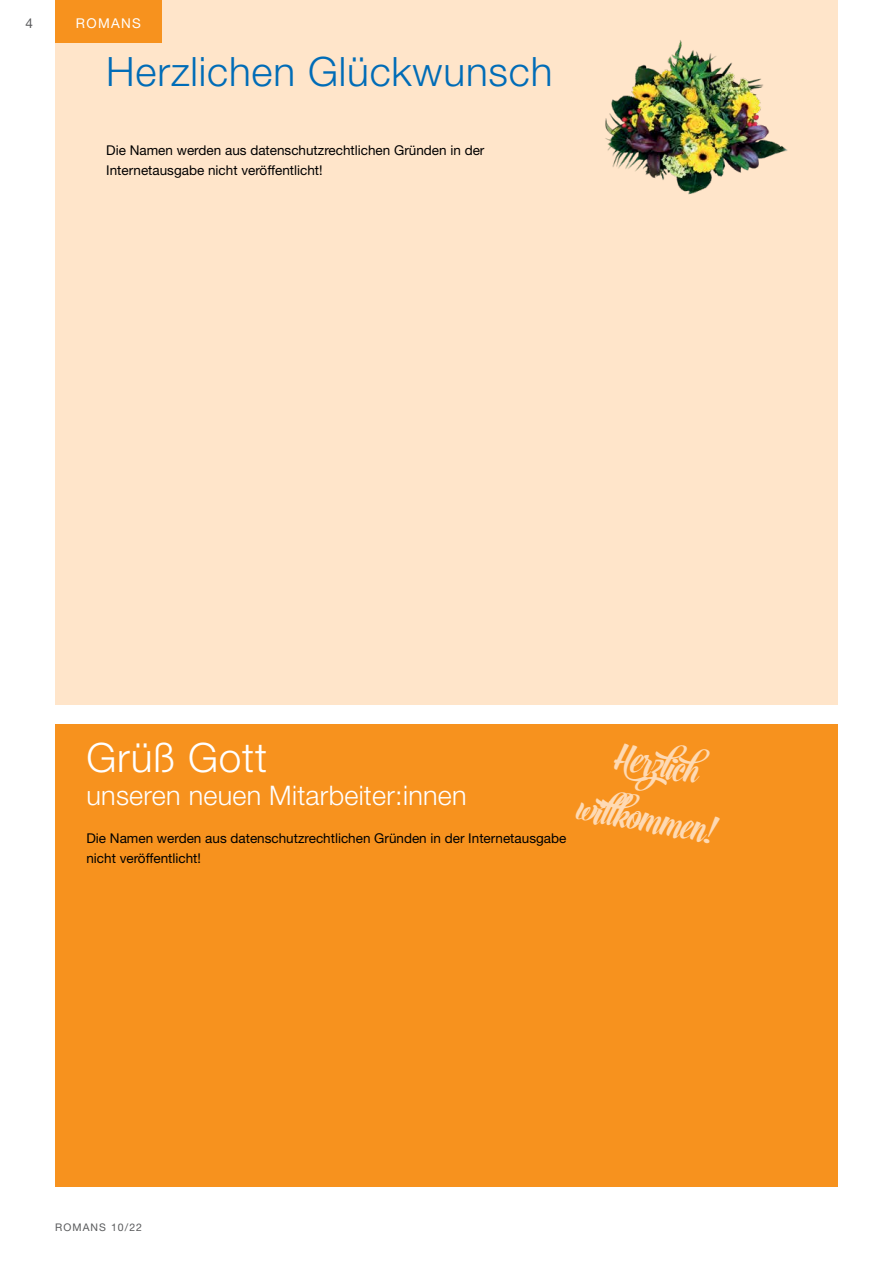
<style>
.page{position:relative;width:893px;height:1263px;background:#fff}
.page>*{position:absolute;margin:0;border:0;box-sizing:border-box;transform-origin:0 0}
.t1{font:300 40.5px "Helvetica Neue LT Std";letter-spacing:.02em;color:#006cb7}
.t2{font:300 40.5px "Helvetica Neue LT Std";letter-spacing:.02em;color:#fff}
.t3{font:33px/56.2px "Bonbon";color:#fedab4;text-align:center}
.t4{font:300 27px "Helvetica Neue LT Std";letter-spacing:.01em;color:#fff}
.t5{font:13.5px/19.5px "Helvetica Neue LT Std";color:#000}
.t6{font:13.5px "Helvetica Neue";letter-spacing:.1em;color:#fff}
.t7{font:13.5px "Helvetica Neue";color:#58595b}
.t8{font:10.5px "Helvetica Neue";letter-spacing:.1em;color:#58595b}
</style>
<div class="page">
<div style="left:55px;top:0;width:783px;height:704px;background:#ffe5ca"></div>
<img style="left:605px;top:40px;width:183px;height:155px">
<div style="left:55px;top:724px;width:783px;height:462px;background:#f7921e"></div>
<div style="left:55px;top:0;width:107px;height:43px;background:#f7921e"></div>
<p class="t7" style="left:26px;top:15px;width:9px">4</p>
<p class="t6" style="left:76px;top:15px;width:67px">ROMANS</p>
<h1 class="t1" style="left:106px;top:47px;width:448px">Herzlichen Glückwunsch</h1>
<p class="t5" style="left:106px;top:141px;width:380px">Die Namen werden aus datenschutzrechtlichen Gründen in der<br>Internetausgabe nicht veröffentlicht!</p>
<h1 class="t2" style="left:86px;top:733px;width:182px">Grüß Gott</h1>
<h3 class="t4" style="left:86px;top:779px;width:382px">unseren neuen Mitarbeiter:innen</h3>
<p class="t5" style="left:86px;top:828px;width:481px">Die Namen werden aus datenschutzrechtlichen Gründen in der Internetausgabe nicht veröffentlicht!</p>
<h2 class="t3" style="left:592px;top:725px;width:142px;rotate:10deg">Herzlich willkommen!</h2>
<p class="t8" style="left:55px;top:1221px;width:88px">ROMANS 10/22</p>
</div>
